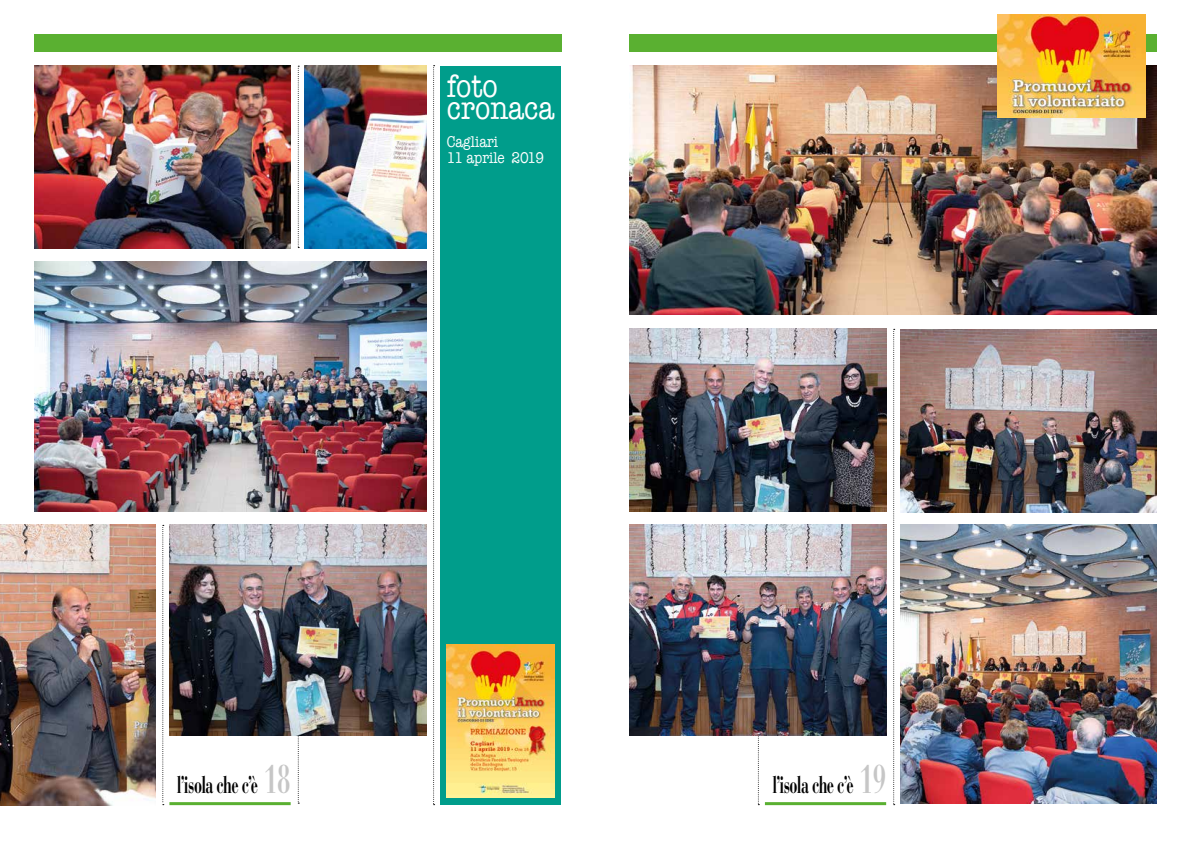
<style>
.page{position:relative;width:1191px;height:842px;background:#fff}
.page>*{position:absolute;margin:0;border:0;box-sizing:border-box;transform-origin:0 0}
.t1{font:33px "American Typewriter";color:#fff;scale:.85 1}
.t2{font:700 24px "Bauer Bodoni";letter-spacing:-.045em;color:#000;scale:.6 1}
.t3{font:16px/16px "American Typewriter";color:#fff;scale:.85 1}
.s1{font-size:40px;color:#c6c6c6}
</style>
<div class="page">
<div style="left:34px;top:34px;width:527px;height:17px;background:#5ab031"></div>
<div style="left:629px;top:34px;width:528px;height:17px;background:#5ab031"></div>
<svg style="left:758px;top:736px;width:1px;height:69px"></svg>
<svg style="left:298px;top:66px;width:1px;height:182px"></svg>
<svg style="left:298px;top:736px;width:1px;height:68px"></svg>
<svg style="left:893px;top:329px;width:1px;height:476px"></svg>
<svg style="left:433px;top:65px;width:1px;height:740px"></svg>
<hr style="left:169px;top:802px;width:122px;height:3px;background:#5ab031">
<svg style="left:162px;top:525px;width:2px;height:280px"></svg>
<hr style="left:765px;top:802px;width:121px;height:3px;background:#5ab031">
<div style="left:441px;top:66px;width:120px;height:739px;background:#009d8b"></div>
<img style="left:446px;top:645px;width:108px;height:153px">
<img style="left:34px;top:66px;width:257px;height:182px">
<img style="left:629px;top:329px;width:257px;height:182px">
<img style="left:629px;top:525px;width:257px;height:211px">
<img style="left:900px;top:330px;width:257px;height:182px">
<img style="left:900px;top:525px;width:257px;height:279px">
<img style="left:170px;top:525px;width:256px;height:211px">
<img style="left:0;top:525px;width:155px;height:280px">
<img style="left:34px;top:262px;width:392px;height:249px">
<img style="left:629px;top:65px;width:528px;height:250px">
<img style="left:305px;top:66px;width:121px;height:182px">
<img style="left:998px;top:14px;width:147px;height:104px">
<h1 class="t1" style="left:447px;top:60px;width:61px">foto</h1>
<h1 class="t1" style="left:447px;top:82px;width:128px">cronaca</h1>
<p class="t3" style="left:447px;top:133px;width:116px">Cagliari<br>11 aprile 2019</p>
<p class="t2" style="left:177px;top:770px;width:191px">l’isola che c’è <span class="s1">18</span></p>
<p class="t2" style="left:772px;top:771px;width:191px">l’isola che c’è <span class="s1">19</span></p>
</div>
